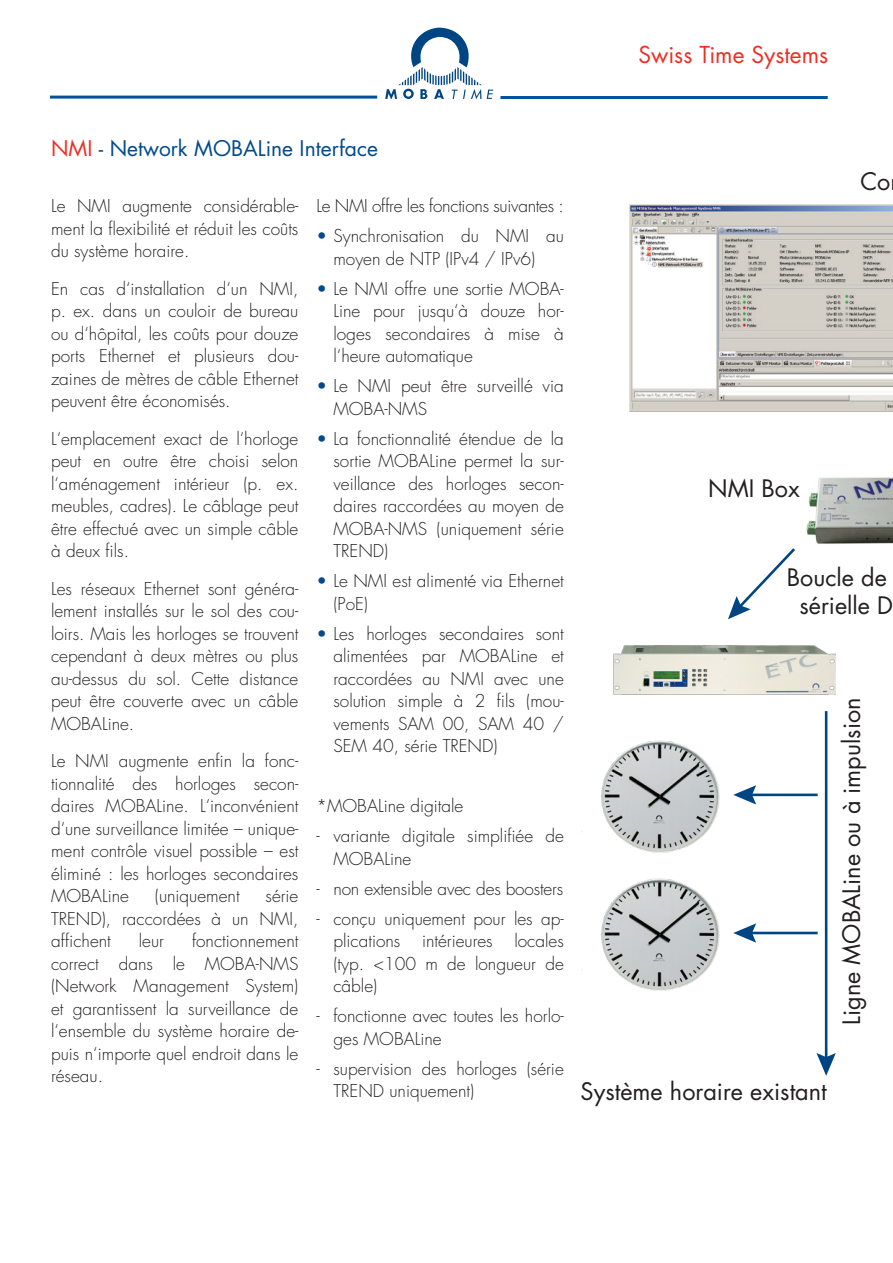
<style>
.page{position:relative;width:893px;height:1263px;background:#fff}
.page>*{position:absolute;margin:0;border:0;box-sizing:border-box;transform-origin:0 0}
.t1{font:23.4px/28.2px "Futura";color:#231f20;text-align:center}
.t2{font:22.65px "Futura";color:#ee2e22}
.Headlines_im_Fliesst{font:21px "Futura Std";color:#004a8d}
.Headlines_im_Fliesst-2{font:300 17.25px/22.5px "Futura Std";color:#231f20;text-align:justify}
.s1{color:#ee2e22}
.s2{color:#004a8d}
</style>
<div class="page">
<svg style="left:385px;top:28px;width:108px;height:71px"></svg>
<hr style="left:50px;top:96px;width:327px;height:3px;background:#01529a">
<hr style="left:500px;top:96px;width:328px;height:3px;background:#01529a">
<img style="left:581px;top:676px;width:179px;height:310px">
<hr style="left:825px;top:711px;width:2px;height:349px;background:#004583">
<svg style="left:816px;top:1053px;width:20px;height:23px"></svg>
<svg style="left:728px;top:548px;width:67px;height:71px"></svg>
<hr style="left:749px;top:793px;width:69px;height:3px;background:#004583">
<svg style="left:733px;top:785px;width:23px;height:19px"></svg>
<hr style="left:749px;top:932px;width:69px;height:2px;background:#004583">
<svg style="left:733px;top:923px;width:23px;height:20px"></svg>
<img style="left:629px;top:204px;width:264px;height:207px">
<img style="left:614px;top:646px;width:221px;height:49px">
<img style="left:806px;top:477px;width:87px;height:67px">
<h2 class="t2" style="left:638px;top:39px;width:191px">Swiss Time Systems</h2>
<p class="Headlines_im_Fliesst" style="left:51px;top:135px;width:328px"><span class="s1">NMI</span> - Network MOBALine Interface</p>
<p class="Headlines_im_Fliesst-2" style="left:51px;top:195px;width:249px">Le NMI augmente considérable&shy;ment la flexibilité et réduit les coûts du système horaire.</p>
<p class="Headlines_im_Fliesst-2" style="left:51px;top:278px;width:249px">En cas d‘installation d‘un NMI, p. ex. dans un couloir de bureau ou d‘hôpital, les coûts pour douze ports Ethernet et plusieurs dou&shy;zaines de mètres de câble Ethernet peuvent être économisés.</p>
<p class="Headlines_im_Fliesst-2" style="left:51px;top:428px;width:249px">L‘emplacement exact de l‘horloge peut en outre être choisi selon l‘aménagement intérieur (p. ex. meubles, cadres). Le câblage peut être effectué avec un simple câble à deux fils.</p>
<p class="Headlines_im_Fliesst-2" style="left:51px;top:578px;width:249px">Les réseaux Ethernet sont généra&shy;lement installés sur le sol des cou&shy;loirs. Mais les horloges se trouvent cependant à deux mètres ou plus au-dessus du sol. Cette distance peut être couverte avec un câble MOBALine.</p>
<p class="Headlines_im_Fliesst-2" style="left:51px;top:750px;width:249px">Le NMI augmente enfin la fonc&shy;tionnalité des horloges secon&shy;daires MOBALine. L‘inconvénient d‘une surveillance limitée – unique&shy;ment contrôle visuel possible – est éliminé : les horloges secondaires MOBALine</p>
<p class="Headlines_im_Fliesst-2" style="left:155px;top:885px;width:86px">(uniquement</p>
<p class="Headlines_im_Fliesst-2" style="left:51px;top:885px;width:249px;text-indent:214px">série TREND), raccordées à un NMI, affichent</p>
<p class="Headlines_im_Fliesst-2" style="left:51px;top:930px;width:249px;text-indent:141px">fonctionnement correct dans le MOBA-NMS (Network Management System) et garantissent la surveillance de l‘ensemble du système horaire de&shy;puis n‘importe quel endroit dans le réseau.</p>
<p class="Headlines_im_Fliesst-2" style="left:139px;top:930px;width:27px">leur</p>
<p class="Headlines_im_Fliesst-2" style="left:316px;top:195px;width:249px">Le NMI offre les fonctions suivantes :</p>
<p class="Headlines_im_Fliesst-2" style="left:333px;top:225px;width:232px;text-indent:-17px"><span class="s2">•</span> Synchronisation du NMI au moyen de NTP (IPv4 / IPv6)</p>
<p class="Headlines_im_Fliesst-2" style="left:333px;top:278px;width:232px;text-indent:-17px"><span class="s2">•</span> Le NMI offre une sortie MOBA-Line pour jusqu‘à douze hor&shy;loges secondaires à mise à l‘heure automatique</p>
<p class="Headlines_im_Fliesst-2" style="left:333px;top:375px;width:232px;text-indent:-17px"><span class="s2">•</span> Le NMI peut être surveillé via<br>MOBA-NMS</p>
<p class="Headlines_im_Fliesst-2" style="left:333px;top:428px;width:232px;text-indent:-17px"><span class="s2">•</span> La fonctionnalité étendue de la sortie MOBALine permet la sur&shy;veillance des horloges secon&shy;daires raccordées au moyen de MOBA-NMS (uniquement série TREND)</p>
<p class="Headlines_im_Fliesst-2" style="left:333px;top:570px;width:232px;text-indent:-17px"><span class="s2">•</span> Le NMI est alimenté via Ethernet (PoE)</p>
<p class="Headlines_im_Fliesst-2" style="left:333px;top:623px;width:232px;text-indent:-17px"><span class="s2">•</span> Les horloges secondaires sont alimentées par MOBALine et raccordées au NMI avec une solution simple à 2 fils (mou&shy;vements SAM 00, SAM 40 / SEM 40, série TREND)</p>
<p class="Headlines_im_Fliesst-2" style="left:316px;top:795px;width:148px">*MOBALine digitale</p>
<p class="Headlines_im_Fliesst-2" style="left:333px;top:825px;width:232px;text-indent:-17px">- variante digitale simplifiée de<br>MOBALine</p>
<p class="Headlines_im_Fliesst-2" style="left:316px;top:878px;width:248px">- non extensible avec des boosters</p>
<p class="Headlines_im_Fliesst-2" style="left:333px;top:908px;width:232px;text-indent:-17px">- conçu uniquement pour les ap&shy;plications</p>
<p class="Headlines_im_Fliesst-2" style="left:333px;top:930px;width:232px;text-indent:181px">locales (typ. &lt;100 m de longueur de câble)</p>
<p class="Headlines_im_Fliesst-2" style="left:333px;top:1005px;width:232px;text-indent:-17px">- fonctionne avec toutes les horlo&shy;ges MOBALine</p>
<p class="Headlines_im_Fliesst-2" style="left:333px;top:1058px;width:232px;text-indent:-17px">- supervision des horloges (série<br>TREND uniquement)</p>
<p class="Headlines_im_Fliesst-2" style="left:422px;top:930px;width:72px">intérieures</p>
<p class="t1" style="left:860px;top:166px;width:31px">Co</p>
<p class="t1" style="left:708px;top:474px;width:93px">NMI Box</p>
<p class="t1" style="left:787px;top:563px;width:108px">Boucle de sérielle D</p>
<p class="t1" style="left:837px;top:1025px;width:329px;rotate:-90deg">Ligne MOBALine ou à impulsion</p>
<p class="t1" style="left:581px;top:1077px;width:248px">Système horaire existant</p>
</div>
